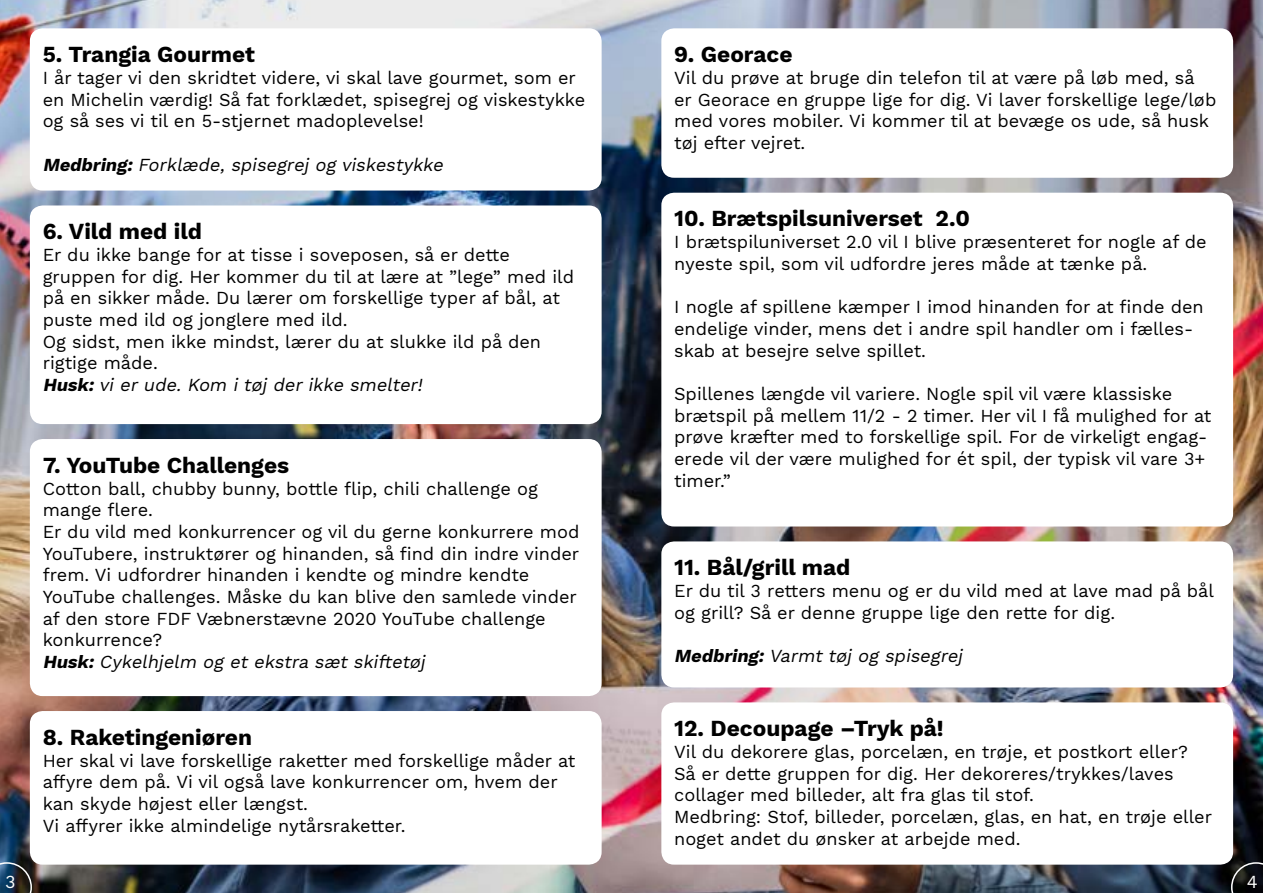
<style>
.page{position:relative;width:1263px;height:893px;background:#fff}
.page>*{position:absolute;margin:0;border:0;box-sizing:border-box;transform-origin:0 0}
.t1{font:700 22.65px "Work Sans";color:#000}
.t2{font:18px/21.6px "Work Sans";color:#000}
.t3{font:italic 18px "Work Sans";color:#000}
.t4{font:18px "Work Sans";color:#fff}
.s1{font-weight:700}
.s2{font-weight:700;font-style:italic}
.s3{font-style:italic}
</style>
<div class="page">
<img style="left:0;top:0;width:1263px;height:893px">
<div style="left:30px;top:28px;width:572px;height:163px;background:#fff;border-radius:13px"></div>
<div style="left:30px;top:205px;width:572px;height:219px;background:#fff;border-radius:13px"></div>
<div style="left:30px;top:439px;width:572px;height:257px;background:#fff;border-radius:13px"></div>
<div style="left:30px;top:711px;width:572px;height:154px;background:#fff;border-radius:13px"></div>
<div style="left:661px;top:28px;width:572px;height:150px;background:#fff;border-radius:13px"></div>
<div style="left:661px;top:193px;width:572px;height:333px;background:#fff;border-radius:13px"></div>
<div style="left:661px;top:541px;width:572px;height:146px;background:#fff;border-radius:13px"></div>
<div style="left:661px;top:702px;width:572px;height:163px;background:#fff;border-radius:13px"></div>
<svg style="left:0;top:862px;width:32px;height:31px"></svg>
<svg style="left:1231px;top:862px;width:32px;height:31px"></svg>
<p class="t1" style="left:43px;top:41px;width:214px">5. Trangia Gourmet</p>
<p class="t2" style="left:43px;top:68px;width:544px">I år tager vi den skridtet videre, vi skal lave gourmet, som er en Michelin værdig! Så fat forklædet, spisegrej og viskestykke og så ses vi til en 5-stjernet madoplevelse!</p>
<p class="t3" style="left:43px;top:154px;width:406px"><span class="s1">Medbring:</span> Forklæde, spisegrej og viskestykke</p>
<p class="t1" style="left:43px;top:218px;width:161px">6. Vild med ild</p>
<p class="t2" style="left:43px;top:245px;width:533px">Er du ikke bange for at tisse i soveposen, så er dette gruppen for dig. Her kommer du til at lære at ”lege” med ild på en sikker måde. Du lærer om forskellige typer af bål, at puste med ild og jonglere med ild.<br>Og sidst, men ikke mindst, lærer du at slukke ild på den rigtige måde.<br><span class="s2">Husk:</span> <span class="s3">vi er ude. Kom i tøj der ikke smelter!</span></p>
<p class="t1" style="left:43px;top:452px;width:248px">7. YouTube Challenges</p>
<p class="t2" style="left:43px;top:478px;width:538px">Cotton ball, chubby bunny, bottle flip, chili challenge og mange flere.<br>Er du vild med konkurrencer og vil du gerne konkurrere mod YouTubere, instruktører og hinanden, så find din indre vinder frem. Vi udfordrer hinanden i kendte og mindre kendte YouTube challenges. Måske du kan blive den samlede vinder af den store FDF Væbnerstævne 2020 YouTube challenge konkurrence?<br><span class="s2">Husk:</span> <span class="s3">Cykelhjelm og et ekstra sæt skiftetøj</span></p>
<p class="t1" style="left:43px;top:724px;width:211px">8. Raketingeniøren</p>
<p class="t2" style="left:43px;top:750px;width:534px">Her skal vi lave forskellige raketter med forskellige måder at affyre dem på. Vi vil også lave konkurrencer om, hvem der kan skyde højest eller længst.<br>Vi affyrer ikke almindelige nytårsraketter.</p>
<p class="t1" style="left:674px;top:41px;width:120px">9. Georace</p>
<p class="t2" style="left:674px;top:68px;width:544px">Vil du prøve at bruge din telefon til at være på løb med, så er Georace en gruppe lige for dig. Vi laver forskellige lege/løb med vores mobiler. Vi kommer til at bevæge os ude, så husk tøj efter vejret.</p>
<p class="t1" style="left:674px;top:206px;width:297px">10. Brætspilsuniverset 2.0</p>
<p class="t2" style="left:674px;top:232px;width:534px">I brætspiluniverset 2.0 vil I blive præsenteret for nogle af de nyeste spil, som vil udfordre jeres måde at tænke på.</p>
<p class="t2" style="left:674px;top:297px;width:531px">I nogle af spillene kæmper I imod hinanden for at finde den endelige vinder, mens det i andre spil handler om i fælles&shy;skab at besejre selve spillet.</p>
<p class="t2" style="left:674px;top:384px;width:539px">Spillenes længde vil variere. Nogle spil vil være klassiske brætspil på mellem 11/2 - 2 timer. Her vil I få mulighed for at prøve kræfter med to forskellige spil. For de virkeligt engag&shy;erede vil der være mulighed for ét spil, der typisk vil vare 3+ timer.”</p>
<p class="t1" style="left:674px;top:554px;width:178px">11. Bål/grill mad</p>
<p class="t2" style="left:674px;top:581px;width:541px">Er du til 3 retters menu og er du vild med at lave mad på bål og grill? Så er denne gruppe lige den rette for dig.</p>
<p class="t3" style="left:674px;top:645px;width:290px"><span class="s1">Medbring:</span> Varmt tøj og spisegrej</p>
<p class="t1" style="left:674px;top:715px;width:271px">12. Decoupage –Tryk på!</p>
<p class="t2" style="left:674px;top:742px;width:539px">Vil du dekorere glas, porcelæn, en trøje, et postkort eller?<br>Så er dette gruppen for dig. Her dekoreres/trykkes/laves collager med billeder, alt fra glas til stof.<br>Medbring: Stof, billeder, porcelæn, glas, en hat, en trøje eller noget andet du ønsker at arbejde med.</p>
<p class="t4" style="left:5px;top:871px;width:12px">3</p>
<p class="t4" style="left:1247px;top:871px;width:13px">4</p>
</div>
